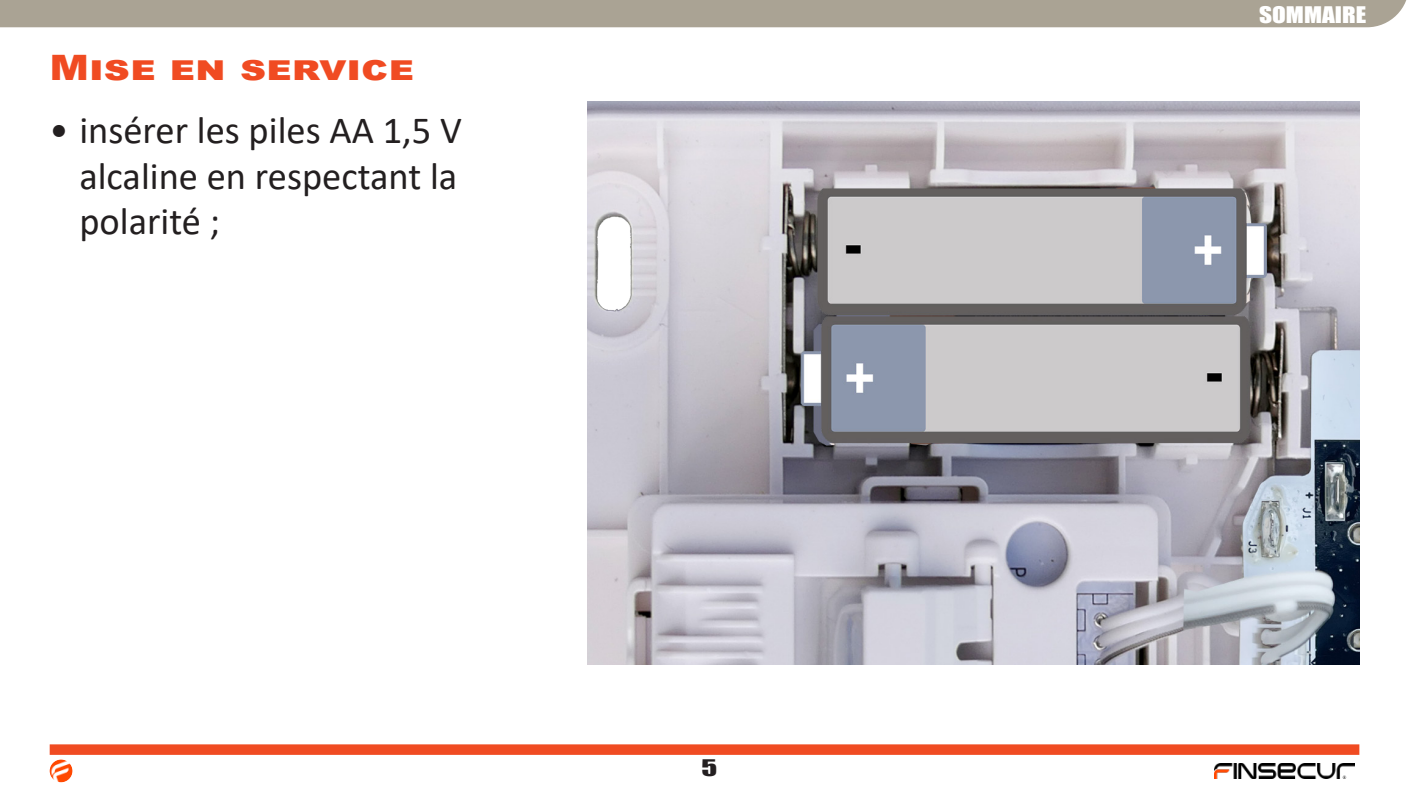
<style>
.page{position:relative;width:1409px;height:794px;background:#fff}
.page>*{position:absolute;margin:0;border:0;box-sizing:border-box;transform-origin:0 0}
.t1{font:38.5px/45.5px "Calibri";color:#231f20;text-align:justify}
._2018_TITRE_1_ROUGE{font:900 35px "Arial";color:#f04b22;scale:1.2 1}
.t2{font:21px "Impact";color:#fff;scale:1.2 1}
.t3{font:21px "Impact";color:#231f20;scale:1.4 1}
</style>
<div class="page">
<img style="left:1214px;top:763px;width:141px;height:15px">
<img style="left:50px;top:759px;width:22px;height:23px;border-radius:11px">
<div style="left:50px;top:744px;width:1309px;height:11px;background:#f04b22"></div>
<div style="left:0;top:0;width:1407px;height:27px;background:#aaa394"></div>
<img style="left:587px;top:101px;width:772px;height:563px">
<p class="_2018_TITRE_1_ROUGE" style="left:50px;top:42px;width:305px">Mise en service</p>
<p class="t1" style="left:79px;top:107px;width:384px;text-indent:-30px">• insérer les piles AA 1,5 V alcaline en respectant la polarité ;</p>
<p class="t3" style="left:701px;top:751px;width:13px">5</p>
<p class="t2" style="left:1259px;top:-2px;width:91px">SOMMAIRE</p>
</div>
